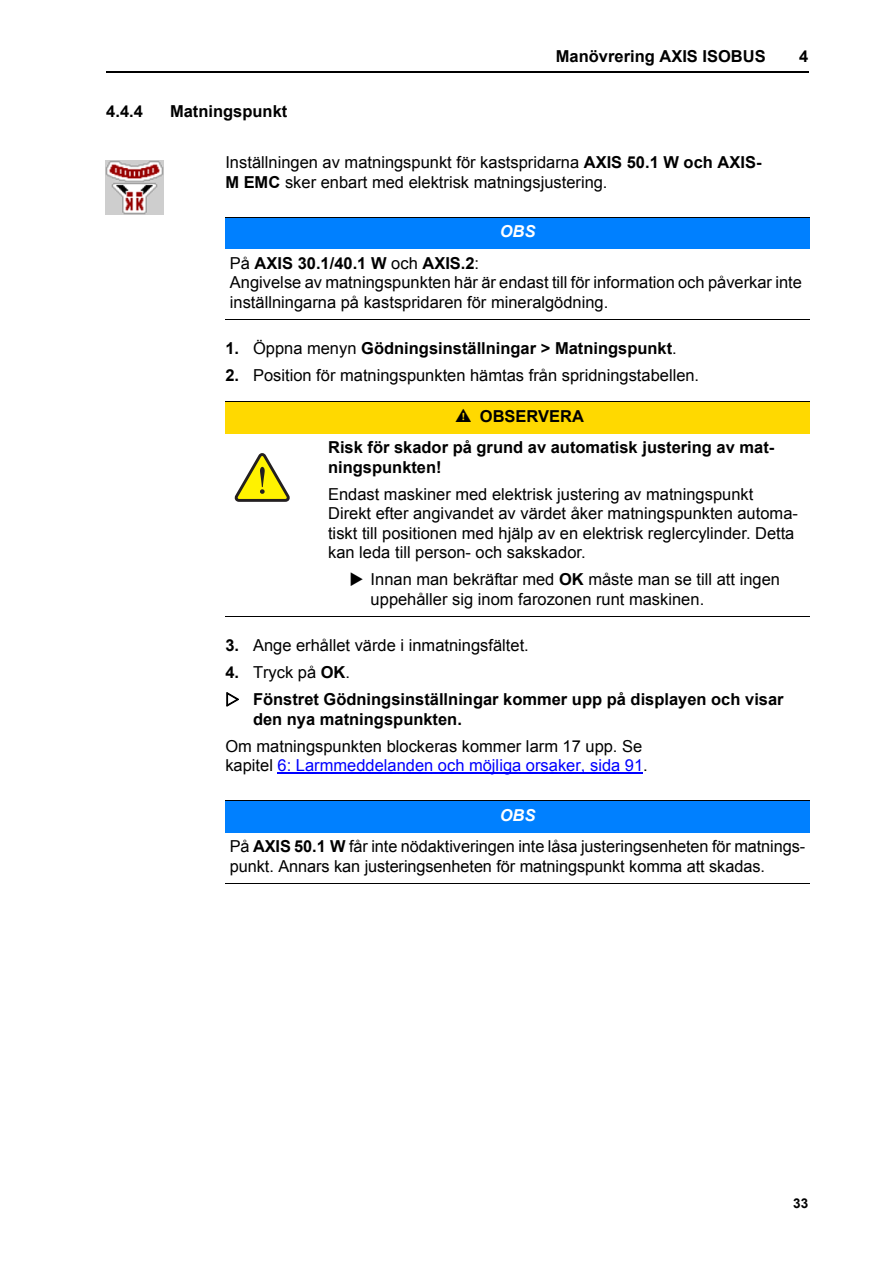
<style>
.page{position:relative;width:893px;height:1263px;background:#fff}
.page>*{position:absolute;margin:0;border:0;box-sizing:border-box;transform-origin:0 0}
.t1{font:16.5px/19.5px "Arial";color:#000}
.t2{font:700 16.5px/27px "Arial";color:#000}
.t3{font:italic 700 16.5px "Arial";color:#fff}
.t4{font:700 13.5px "Arial";color:#000}
.s1{font-weight:700}
.s2{font-weight:400}
.s3{font-family:"Reinisch";font-weight:400}
.s4{color:#00f}
.s5{font-weight:700;font-style:italic;color:#fff}
</style>
<div class="page">
<hr style="left:106px;top:72px;width:702px;height:1px;background:#000">
<hr style="left:277px;top:773px;width:366px;height:1px;background:#00f">
<div style="left:225px;top:217px;width:584px;height:32px;background:#0080ff"></div>
<div style="left:225px;top:402px;width:585px;height:31px;background:#ffd900"></div>
<svg style="left:234px;top:453px;width:56px;height:49px"></svg>
<div style="left:225px;top:801px;width:584px;height:31px;background:#0080ff"></div>
<hr style="left:225px;top:217px;width:584px;height:1px;background:#000">
<hr style="left:225px;top:319px;width:584px;height:1px;background:#000">
<hr style="left:225px;top:401px;width:585px;height:1px;background:#000">
<hr style="left:225px;top:616px;width:585px;height:1px;background:#000">
<hr style="left:225px;top:801px;width:584px;height:1px;background:#000">
<hr style="left:225px;top:883px;width:584px;height:1px;background:#000">
<img style="left:105px;top:160px;width:58px;height:54px">
<p class="t2" style="left:556px;top:43px;width:211px">Manövrering AXIS ISOBUS</p>
<p class="t2" style="left:106px;top:98px;width:38px">4.4.4</p>
<p class="t2" style="left:170px;top:98px;width:119px">Matningspunkt</p>
<p class="t1" style="left:225px;top:153px;width:537px">Inställningen av matningspunkt för kastspridarna <span class="s1">AXIS 50.1 W och AXIS-<br>M EMC</span> sker enbart med elektrisk matningsjustering.</p>
<p class="t2" style="left:799px;top:43px;width:11px">4</p>
<p class="t3" style="left:499px;top:222px;width:37px">OBS</p>
<p class="t1" style="left:230px;top:253px;width:573px">På <span class="s1">AXIS 30.1/40.1 W</span> och <span class="s1">AXIS.2</span>:<br>Angivelse av matningspunkten här är endast till för information och påverkar inte inställningarna på kastspridaren för mineralgödning.</p>
<p class="t2" style="left:225px;top:335px;width:453px">1. <span class="s2">Öppna menyn</span> Gödningsinställningar &gt; Matningspunkt<span class="s2">.</span></p>
<p class="t1" style="left:225px;top:366px;width:475px"><span class="s1">2.</span> Position för matningspunkten hämtas från spridningstabellen.</p>
<p class="t2" style="left:328px;top:400px;width:447px;line-height:31.5px;text-indent:128px"><span class="s3">n</span> OBSERVERA<br>Risk för skador på grund av automatisk justering av mat-</p>
<p class="t2" style="left:328px;top:454px;width:115px">ningspunkten!</p>
<p class="t1" style="left:328px;top:484px;width:471px">Endast maskiner med elektrisk justering av matningspunkt Direkt efter angivandet av värdet åker matningspunkten automa&shy;tiskt till positionen med hjälp av en elektrisk reglercylinder. Detta kan leda till person- och sakskador.</p>
<p class="t1" style="left:370px;top:570px;width:411px;text-indent:-21px">◆ Innan man bekräftar med <span class="s1">OK</span> måste man se till att ingen uppehåller sig inom farozonen runt maskinen.</p>
<p class="t1" style="left:225px;top:636px;width:305px"><span class="s1">3.</span> Ange erhållet värde i inmatningsfältet.</p>
<p class="t2" style="left:253px;top:659px;width:532px;text-indent:-28px">4. <span class="s2">Tryck på</span> OK<span class="s2">.<br></span>Fönstret Gödningsinställningar kommer upp på displayen och visar</p>
<p class="t2" style="left:253px;top:706px;width:210px">den nya matningspunkten.</p>
<p class="t1" style="left:225px;top:736px;width:424px">Om matningspunkten blockeras kommer larm 17 upp. Se kapitel <span class="s4">6: Larmmeddelanden och möjliga orsaker, sida 91</span>.</p>
<p class="t1" style="left:230px;top:799px;width:577px;line-height:31.5px;text-align:center"><span class="s5">OBS<br></span>På <span class="s1">AXIS 50.1 W</span> får inte nödaktiveringen inte låsa justeringsenheten för matnings-</p>
<p class="t1" style="left:230px;top:856px;width:536px">punkt. Annars kan justeringsenheten för matningspunkt komma att skadas.</p>
<p class="t4" style="left:793px;top:1196px;width:16px">33</p>
</div>
